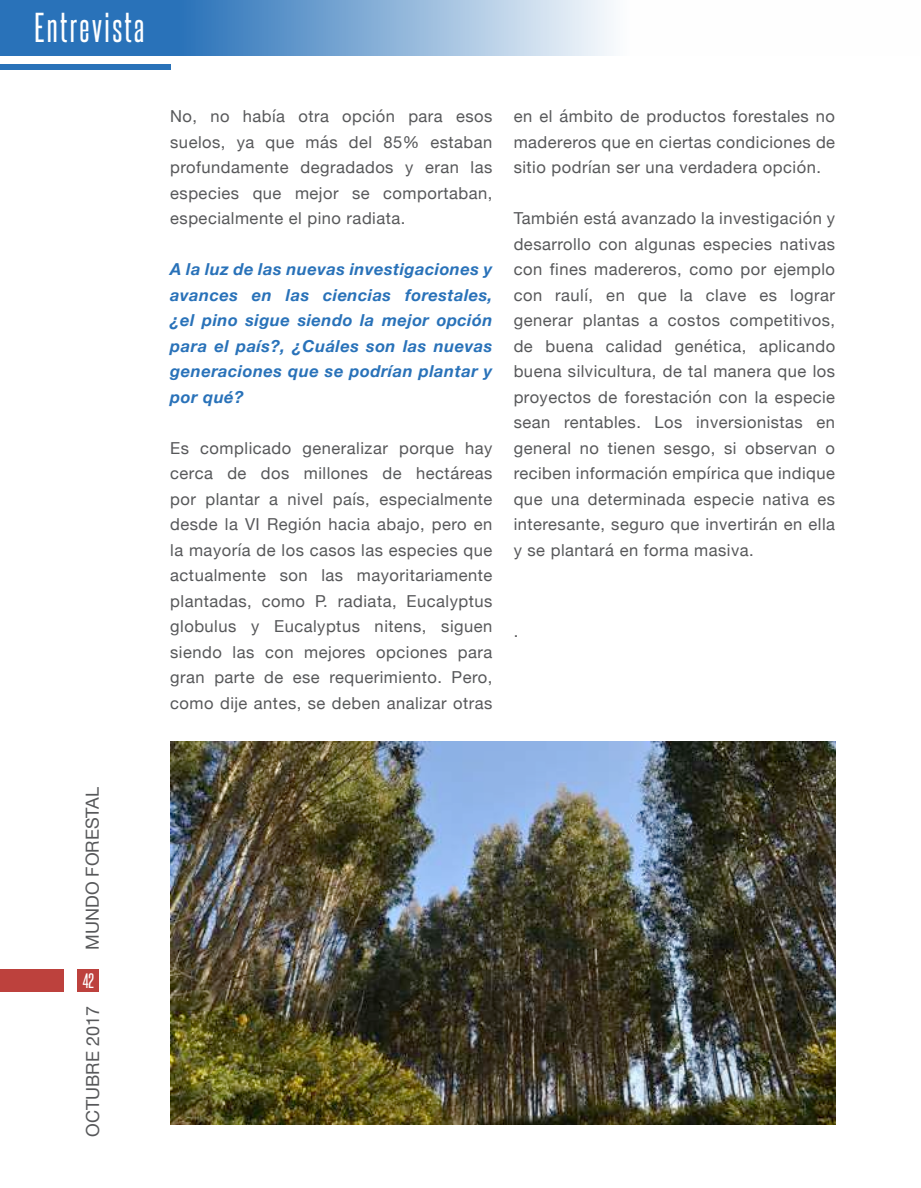
<style>
.page{position:relative;width:921px;height:1188px;background:#fff}
.page>*{position:absolute;margin:0;border:0;box-sizing:border-box;transform-origin:0 0}
.t1{font:36px "Steelfish Rg";letter-spacing:.07em;color:#fff}
.t2{font:18px "Helvetica Neue";color:#57585a}
.t3{font:18px "Steelfish Rg";color:#fff}
.t4{font:16.5px/25.5px "Helvetica Neue";letter-spacing:.03em;color:#57585a;text-align:justify}
.t5{font:italic 700 16.5px/25.5px "Helvetica Neue";letter-spacing:.03em;color:#2972b9;text-align:justify}
</style>
<div class="page">
<img style="left:171px;top:741px;width:664px;height:383px">
<svg style="left:0;top:0;width:613px;height:55px;background:#71a1d0"></svg>
<div style="left:0;top:65px;width:171px;height:5px;background:#2972b9"></div>
<div style="left:0;top:969px;width:64px;height:23px;background:#bd413d"></div>
<div style="left:78px;top:970px;width:21px;height:22px;background:#bd413d"></div>
<h1 class="t1" style="left:34px;top:5px;width:112px">Entrevista</h1>
<p class="t4" style="left:170px;top:104px;width:323px">No, no había otra opción para esos suelos, ya que más del 85% estaban profundamente degradados y eran las especies que mejor se comportaban, especialmente el pino radiata.</p>
<p class="t5" style="left:170px;top:257px;width:323px">A la luz de las nuevas investigaciones y avances en las ciencias forestales, ¿el pino sigue siendo la mejor opción para el país?, ¿Cuáles son las nuevas generaciones que se podrían plantar y por qué?</p>
<p class="t4" style="left:170px;top:436px;width:323px">Es complicado generalizar porque hay cerca de dos millones de hectáreas por plantar a nivel país, especialmente desde la VI Región hacia abajo, pero en la mayoría de los casos las especies que actualmente son las mayoritariamente plantadas, como P. radiata, Eucalyptus globulus y Eucalyptus nitens, siguen siendo las con mejores opciones para gran parte de ese requerimiento. Pero, como dije antes, se deben analizar otras</p>
<p class="t4" style="left:513px;top:104px;width:323px">en el ámbito de productos forestales no madereros que en ciertas condiciones de sitio podrían ser una verdadera opción.</p>
<p class="t4" style="left:513px;top:206px;width:323px">También está avanzado la investigación y desarrollo con algunas especies nativas con fines madereros, como por ejemplo con raulí, en que la clave es lograr generar plantas a costos competitivos, de buena calidad genética, aplicando buena silvicultura, de tal manera que los proyectos de forestación con la especie sean rentables. Los inversionistas en general no tienen sesgo, si observan o reciben información empírica que indique que una determinada especie nativa es interesante, seguro que invertirán en ella y se plantará en forma masiva.</p>
<p class="t4" style="left:513px;top:619px;width:6px">.</p>
<p class="t2" style="left:79px;top:950px;width:164px;rotate:-90deg">MUNDO FORESTAL</p>
<p class="t3" style="left:83px;top:970px;width:13px">42</p>
<p class="t2" style="left:80px;top:1137px;width:132px;rotate:-90deg">OCTUBRE 2017</p>
</div>
